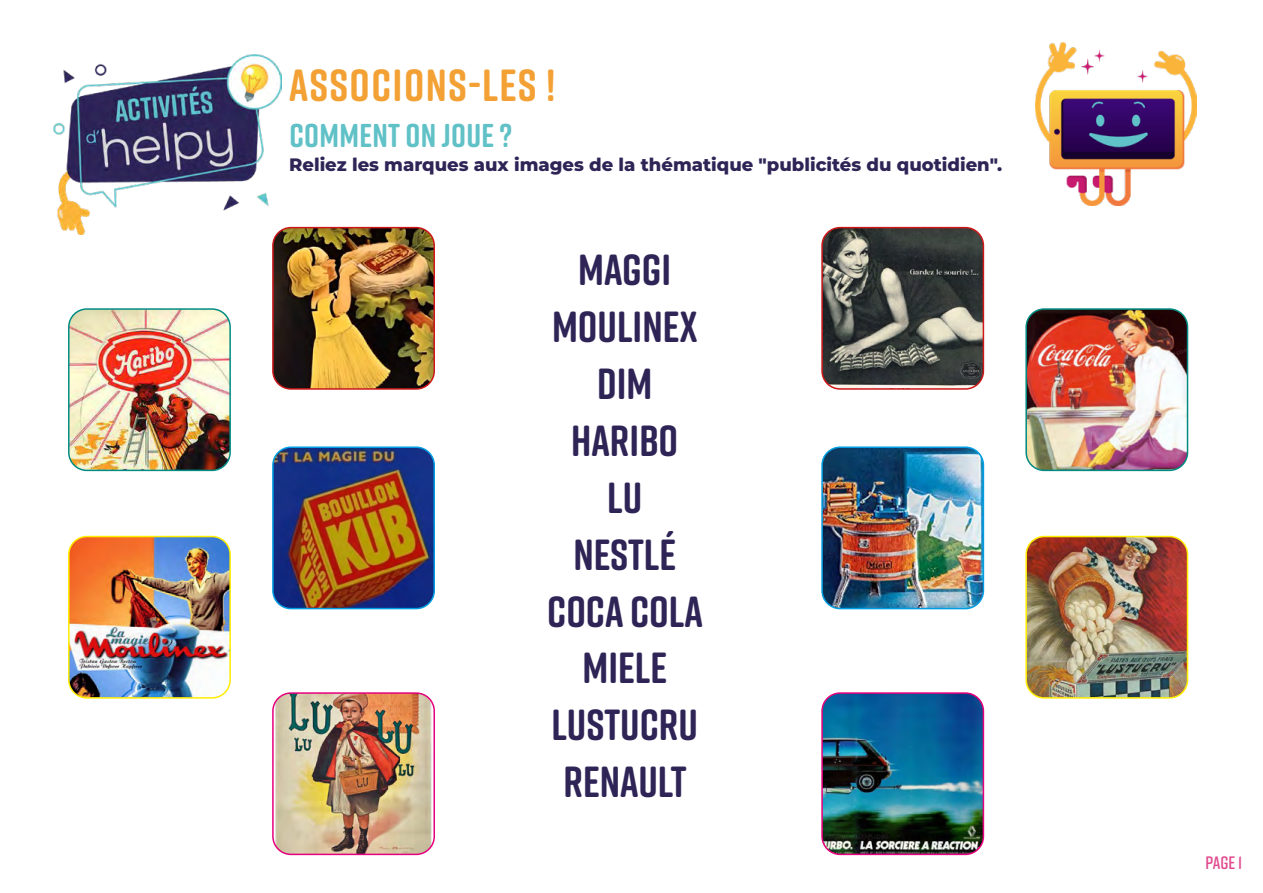
<style>
.page{position:relative;width:1263px;height:893px;background:#fff}
.page>*{position:absolute;margin:0;border:0;box-sizing:border-box;transform-origin:0 0}
.t1{font:700 45px "Rift Soft";letter-spacing:.03em;color:#f3a134}
.t2{font:700 43.5px/57px "Rift Soft";color:#2f2456;text-align:center}
.t3{font:700 33px "Rift Soft";letter-spacing:.01em;color:#60c1c7}
.t4{font:800 18px "Montserrat";color:#2f2456}
.t5{font:600 18px "Rift Soft";color:#e14b8f}
</style>
<div class="page">
<img style="left:1036px;top:43px;width:161px;height:162px">
<img style="left:53px;top:54px;width:228px;height:180px">
<img style="left:69px;top:311px;width:161px;height:159px">
<div style="left:68px;top:308px;width:163px;height:163px;border:2px solid #008c82;border-radius:18px"></div>
<img style="left:273px;top:228px;width:161px;height:159px">
<div style="left:272px;top:227px;width:163px;height:163px;border:2px solid #cd1719;border-radius:18px"></div>
<img style="left:273px;top:449px;width:161px;height:160px">
<div style="left:272px;top:446px;width:163px;height:163px;border:2px solid #009fe3;border-radius:18px"></div>
<img style="left:69px;top:536px;width:161px;height:160px">
<div style="left:68px;top:536px;width:163px;height:163px;border:2px solid #ffed00;border-radius:18px"></div>
<img style="left:275px;top:695px;width:159px;height:159px">
<div style="left:272px;top:692px;width:163px;height:163px;border:2px solid #e6007d;border-radius:18px"></div>
<img style="left:1028px;top:311px;width:159px;height:159px">
<div style="left:1025px;top:308px;width:163px;height:163px;border:2px solid #008c82;border-radius:18px"></div>
<img style="left:824px;top:228px;width:159px;height:159px">
<div style="left:821px;top:227px;width:163px;height:163px;border:2px solid #cd1719;border-radius:18px"></div>
<img style="left:824px;top:449px;width:159px;height:160px">
<div style="left:821px;top:446px;width:163px;height:163px;border:2px solid #009fe3;border-radius:18px"></div>
<img style="left:1028px;top:536px;width:159px;height:160px">
<div style="left:1025px;top:536px;width:163px;height:163px;border:2px solid #ffed00;border-radius:18px"></div>
<img style="left:824px;top:695px;width:159px;height:159px">
<div style="left:821px;top:692px;width:163px;height:163px;border:2px solid #e6007d;border-radius:18px"></div>
<h1 class="t1" style="left:289px;top:53px;width:268px">ASSOCIONS-LES !</h1>
<h3 class="t3" style="left:289px;top:112px;width:224px">COMMENT ON JOUE ?</h3>
<p class="t4" style="left:289px;top:151px;width:714px">Reliez les marques aux images de la thématique "publicités du quotidien".</p>
<h2 class="t2" style="left:547px;top:240px;width:157px">MAGGI<br>MOULINEX<br>DIM<br>HARIBO<br>LU<br>NESTLÉ<br>COCA COLA<br>MIELE<br>LUSTUCRU<br>RENAULT</h2>
<p class="t5" style="left:1205px;top:850px;width:38px">Page 1</p>
</div>
